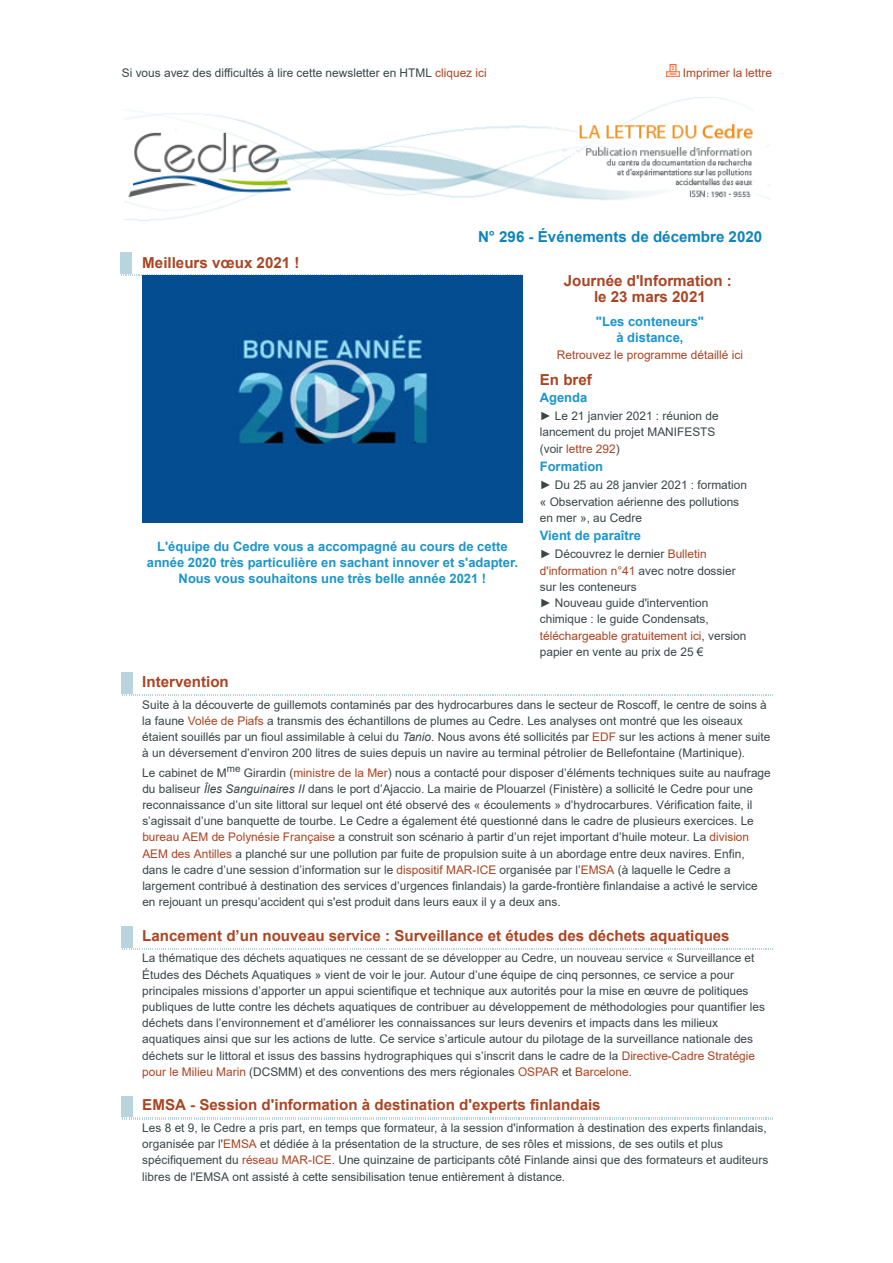
<style>
.page{position:relative;width:893px;height:1263px;background:#fff}
.page>*{position:absolute;margin:0;border:0;box-sizing:border-box;transform-origin:0 0}
.t1{font:700 15.15px/16.2px "Arial";color:#ab4422;text-align:center}
.t2{font:700 15.15px "Arial";color:#0e84bf}
.t3{font:700 12.9px/16.2px "Arial";color:#1b95cd;text-align:center}
.t4{font:11.85px/16.2px "Arial";color:#394648}
.t5{font:11.85px "Arial";color:#ab4422}
.s1{color:#ab4422}
.s2{font-style:italic}
</style>
<div class="page">
<svg style="left:666px;top:65px;width:13px;height:12px"></svg>
<img style="left:124px;top:97px;width:647px;height:123px">
<img style="left:121px;top:274px;width:398px;height:1px">
<img style="left:142px;top:275px;width:380px;height:248px">
<p class="t4" style="left:122px;top:64px;width:366px">Si vous avez des difficultés à lire cette newsletter en HTML <span class="s1">cliquez ici</span></p>
<p class="t5" style="left:683px;top:64px;width:91px">Imprimer la lettre</p>
<p class="t1" style="left:142px;top:255px;width:159px">Meilleurs vœux 2021 !</p>
<p class="t2" style="left:478px;top:226px;width:286px">N° 296 - Événements de décembre 2020</p>
<p class="t3" style="left:147px;top:538px;width:373px">L'équipe du Cedre vous a accompagné au cours de cette année 2020 très particulière en sachant innover et s'adapter.<br>Nous vous souhaitons une très belle année 2021 !</p>
<p class="t1" style="left:564px;top:273px;width:170px">Journée d'Information : le 23 mars 2021</p>
<p class="t3" style="left:596px;top:314px;width:110px">"Les conteneurs" à distance,</p>
<p class="t5" style="left:557px;top:346px;width:188px">Retrouvez le programme détaillé ici</p>
<p class="t1" style="left:540px;top:371px;width:54px">En bref</p>
<p class="t3" style="left:540px;top:389px;width:49px">Agenda</p>
<p class="t4" style="left:540px;top:408px;width:180px">► Le 21 janvier 2021 : réunion de lancement du projet MANIFESTS (voir <span class="s1">lettre 292</span>)</p>
<p class="t3" style="left:540px;top:458px;width:65px">Formation</p>
<p class="t4" style="left:540px;top:477px;width:209px">► Du 25 au 28 janvier 2021 : formation « Observation aérienne des pollutions en mer », au Cedre</p>
<p class="t3" style="left:540px;top:528px;width:103px">Vient de paraître</p>
<p class="t4" style="left:540px;top:546px;width:208px">► Découvrez le dernier <span class="s1">Bulletin d'information n°41</span> avec notre dossier sur les conteneurs<br>► Nouveau guide d'intervention chimique : le guide Condensats, <span class="s1">téléchargeable gratuitement ici</span>, version papier en vente au prix de 25 €</p>
<p class="t1" style="left:142px;top:674px;width:88px">Intervention</p>
<p class="t4" style="left:142px;top:696px;width:630px">Suite à la découverte de guillemots contaminés par des hydrocarbures dans le secteur de Roscoff, le centre de soins à la faune <span class="s1">Volée de Piafs</span> a transmis des échantillons de plumes au Cedre. Les analyses ont montré que les oiseaux étaient souillés par un fioul assimilable à celui du <span class="s2">Tanio</span>. Nous avons été sollicités par <span class="s1">EDF</span> sur les actions à mener suite à un déversement d’environ 200 litres de suies depuis un navire au terminal pétrolier de Bellefontaine (Martinique).</p>
<p class="t4" style="left:142px;top:764px;width:630px">Le cabinet de M<sup>me</sup> Girardin (<span class="s1">ministre de la Mer</span>) nous a contacté pour disposer d’éléments techniques suite au naufrage du baliseur <span class="s2">Îles Sanguinaires II</span> dans le port d’Ajaccio. La mairie de Plouarzel (Finistère) a sollicité le Cedre pour une reconnaissance d’un site littoral sur lequel ont été observé des « écoulements » d’hydrocarbures. Vérification faite, il s’agissait d’une banquette de tourbe. Le Cedre a également été questionné dans le cadre de plusieurs exercices. Le <span class="s1">bureau AEM de Polynésie Française</span> a construit son scénario à partir d’un rejet important d’huile moteur. La <span class="s1">division AEM des Antilles</span> a planché sur une pollution par fuite de propulsion suite à un abordage entre deux navires. Enfin, dans le cadre d’une session d’information sur le <span class="s1">dispositif MAR-ICE</span> organisée par l’<span class="s1">EMSA</span> (à laquelle le Cedre a largement contribué à destination des services d’urgences finlandais) la garde-frontière finlandaise a activé le service en rejouant un presqu’accident qui s'est produit dans leurs eaux il y a deux ans.</p>
<p class="t1" style="left:142px;top:927px;width:589px">Lancement d’un nouveau service : Surveillance et études des déchets aquatiques</p>
<p class="t4" style="left:142px;top:950px;width:624px">La thématique des déchets aquatiques ne cessant de se développer au Cedre, un nouveau service « Surveillance et Études des Déchets Aquatiques » vient de voir le jour. Autour d’une équipe de cinq personnes, ce service a pour principales missions d’apporter un appui scientifique et technique aux autorités pour la mise en œuvre de politiques publiques de lutte contre les déchets aquatiques de contribuer au développement de méthodologies pour quantifier les déchets dans l’environnement et d’améliorer les connaissances sur leurs devenirs et impacts dans les milieux aquatiques ainsi que sur les actions de lutte. Ce service s’articule autour du pilotage de la surveillance nationale des déchets sur le littoral et issus des bassins hydrographiques qui s’inscrit dans le cadre de la <span class="s1">Directive-Cadre Stratégie pour le Milieu Marin</span> (DCSMM) et des conventions des mers régionales <span class="s1">OSPAR</span> et <span class="s1">Barcelone</span>.</p>
<p class="t1" style="left:142px;top:1097px;width:460px">EMSA - Session d'information à destination d'experts finlandais</p>
<p class="t4" style="left:142px;top:1120px;width:627px">Les 8 et 9, le Cedre a pris part, en temps que formateur, à la session d'information à destination des experts finlandais, organisée par l'<span class="s1">EMSA</span> et dédiée à la présentation de la structure, de ses rôles et missions, de ses outils et plus spécifiquement du <span class="s1">réseau MAR-ICE</span>. Une quinzaine de participants côté Finlande ainsi que des formateurs et auditeurs libres de l'EMSA ont assisté à cette sensibilisation tenue entièrement à distance.</p>
</div>
